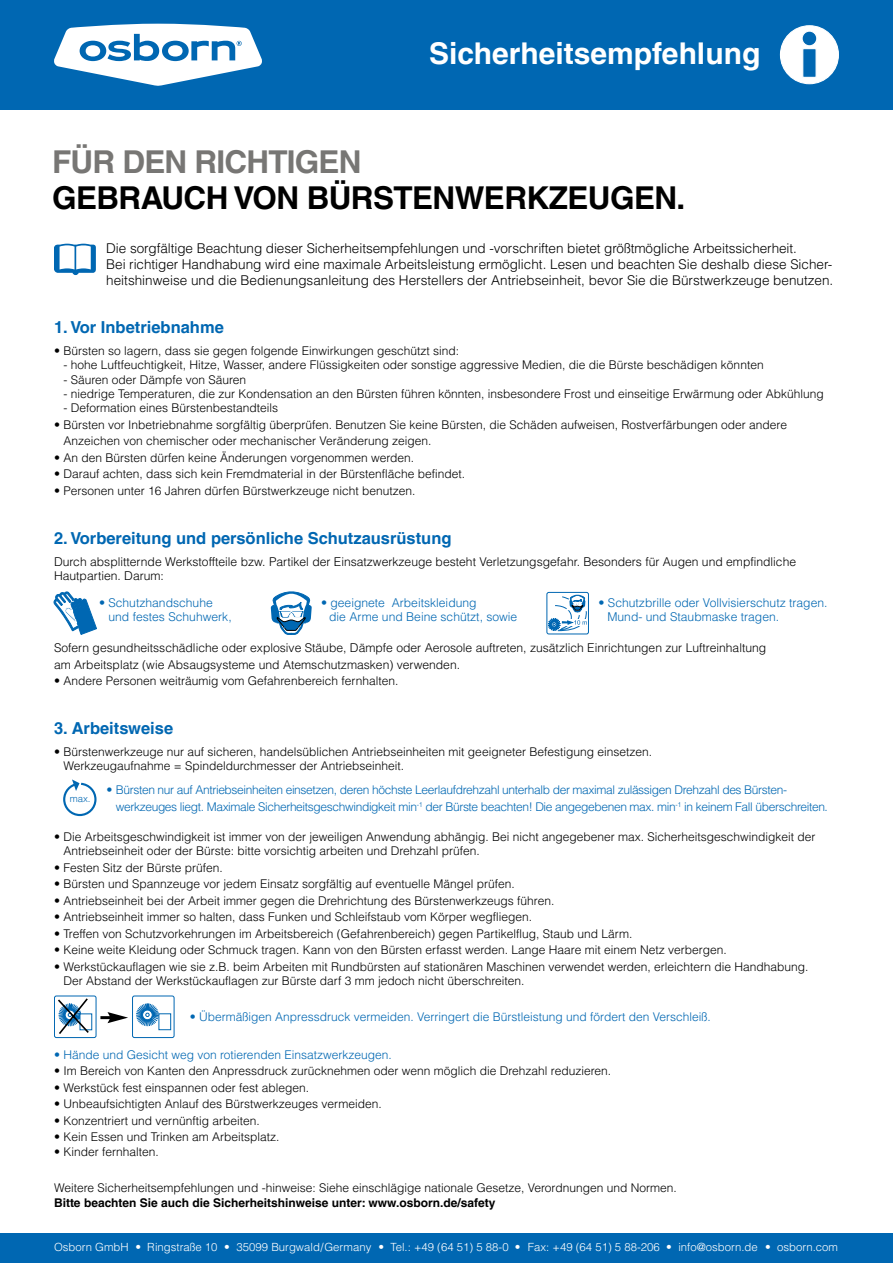
<style>
.page{position:relative;width:893px;height:1263px;background:#fff}
.page>*{position:absolute;margin:0;border:0;box-sizing:border-box;transform-origin:0 0}
.t1{font:700 31.5px "Helvetica LT Pro";letter-spacing:-.02em;color:#000}
.t2{font:700 31.5px "Helvetica LT Pro";letter-spacing:-.025em;color:#777674}
.t3{font:700 30px "Helvetica LT Pro";color:#fff}
.t4{font:700 16.5px "Helvetica LT Pro";color:#0067b2}
.t5{font:300 13.5px/16.2px "Helvetica LT Pro";color:#000}
.t6{font:300 12.15px/14.5px "Helvetica LT Pro";color:#000}
.t7{font:300 12.15px "Helvetica LT Pro";color:#0067b2}
.t8{font:300 12px/14.4px "Helvetica LT Pro";color:#000}
.t9{font:300 12px/16.5px "Helvetica LT Pro";letter-spacing:-.03em;color:#0067b2}
.t10{font:300 12px "Helvetica LT Pro";color:#0067b2}
.t11{font:700 12px "Helvetica LT Pro";color:#000}
.t12{font:300 11.25px "Helvetica LT Pro";color:#fff}
.t13{font:300 9.6px "Helvetica LT Pro";color:#0067b2}
</style>
<div class="page">
<div style="left:0;top:1233px;width:893px;height:30px;background:#0067b2"></div>
<div style="left:0;top:0;width:893px;height:109px;background:#0067b2"></div>
<svg style="left:779px;top:25px;width:60px;height:60px"></svg>
<svg style="left:54px;top:24px;width:208px;height:62px"></svg>
<div style="left:86px;top:45px;width:14px;height:12px;background:#fff;border-radius:50%"></div>
<svg style="left:54px;top:244px;width:42px;height:31px"></svg>
<div style="left:54px;top:995px;width:43px;height:43px;border:1px solid #0067b2;border-radius:2px"></div>
<svg style="left:56px;top:996px;width:35px;height:38px"></svg>
<svg style="left:136px;top:1003px;width:23px;height:24px"></svg>
<div style="left:132px;top:995px;width:43px;height:43px;border:1px solid #0067b2;border-radius:2px"></div>
<div style="left:159px;top:1013px;width:12px;height:17px;border:1px solid #0067b2"></div>
<svg style="left:100px;top:1012px;width:28px;height:11px"></svg>
<svg style="left:63px;top:779px;width:34px;height:38px"></svg>
<div style="left:546px;top:592px;width:43px;height:42px;border:1px solid #0067b2;border-radius:2px"></div>
<svg style="left:53px;top:591px;width:44px;height:44px"></svg>
<svg style="left:271px;top:592px;width:41px;height:42px"></svg>
<svg style="left:547px;top:594px;width:42px;height:37px"></svg>
<h2 class="t3" style="left:429px;top:35px;width:333px">Sicherheitsempfehlung</h2>
<h1 class="t2" style="left:52px;top:143px;width:311px">FÜR DEN RICHTIGEN</h1>
<h1 class="t1" style="left:52px;top:179px;width:635px">GEBRAUCH VON BÜRSTENWERKZEUGEN.</h1>
<p class="t5" style="left:106px;top:240px;width:728px">Die sorgfältige Beachtung dieser Sicherheitsempfehlungen und -vorschriften bietet größtmögliche Arbeitssicherheit.<br>Bei richtiger Handhabung wird eine maximale Arbeitsleistung ermöglicht. Lesen und beachten Sie deshalb diese Sicher&shy;heitshinweise und die Bedienungsanleitung des Herstellers der Antriebseinheit, bevor Sie die Bürstwerkzeuge benutzen.</p>
<h3 class="t4" style="left:54px;top:317px;width:171px">1. Vor Inbetriebnahme</h3>
<p class="t8" style="left:54px;top:343px;width:407px">• Bürsten so lagern, dass sie gegen folgende Einwirkungen geschützt sind:</p>
<p class="t8" style="left:63px;top:358px;width:702px">- hohe Luftfeuchtigkeit, Hitze, Wasser, andere Flüssigkeiten oder sonstige aggressive Medien, die die Bürste beschädigen könnten</p>
<p class="t8" style="left:63px;top:372px;width:184px">- Säuren oder Dämpfe von Säuren</p>
<p class="t8" style="left:63px;top:386px;width:762px">- niedrige Temperaturen, die zur Kondensation an den Bürsten führen könnten, insbesondere Frost und einseitige Erwärmung oder Abkühlung</p>
<p class="t8" style="left:63px;top:401px;width:216px">- Deformation eines Bürstenbestandteils</p>
<p class="t8" style="left:63px;top:416px;width:725px;line-height:16.5px;text-indent:-9px">• Bürsten vor Inbetriebnahme sorgfältig überprüfen. Benutzen Sie keine Bürsten, die Schäden aufweisen, Rostverfärbungen oder andere<br>Anzeichen von chemischer oder mechanischer Veränderung zeigen.</p>
<p class="t8" style="left:54px;top:450px;width:362px">• An den Bürsten dürfen keine Änderungen vorgenommen werden.</p>
<p class="t8" style="left:54px;top:467px;width:413px">• Darauf achten, dass sich kein Fremdmaterial in der Bürstenfläche befindet.</p>
<p class="t8" style="left:54px;top:483px;width:363px">• Personen unter 16 Jahren dürfen Bürstwerkzeuge nicht benutzen.</p>
<h3 class="t4" style="left:54px;top:528px;width:399px">2. Vorbereitung und persönliche Schutzausrüstung</h3>
<p class="t6" style="left:54px;top:554px;width:744px">Durch absplitternde Werkstoffteile bzw. Partikel der Einsatzwerkzeuge besteht Verletzungsgefahr. Besonders für Augen und empfindliche<br>Hautpartien. Darum:</p>
<p class="t7" style="left:99px;top:595px;width:115px">• Schutzhandschuhe</p>
<p class="t7" style="left:321px;top:595px;width:157px">• geeignete Arbeitskleidung</p>
<p class="t7" style="left:599px;top:595px;width:230px">• Schutzbrille oder Vollvisierschutz tragen.</p>
<p class="t7" style="left:108px;top:609px;width:125px">und festes Schuhwerk,</p>
<p class="t7" style="left:329px;top:609px;width:190px">die Arme und Beine schützt, sowie</p>
<p class="t7" style="left:607px;top:609px;width:173px">Mund- und Staubmaske tragen.</p>
<p class="t6" style="left:54px;top:639px;width:714px;line-height:16.6px">Sofern gesundheitsschädliche oder explosive Stäube, Dämpfe oder Aerosole auftreten, zusätzlich Einrichtungen zur Luftreinhaltung am Arbeitsplatz (wie Absaugsysteme und Atemschutzmasken) verwenden.</p>
<p class="t8" style="left:54px;top:674px;width:346px">• Andere Personen weiträumig vom Gefahrenbereich fernhalten.</p>
<h3 class="t4" style="left:54px;top:718px;width:121px">3. Arbeitsweise</h3>
<p class="t8" style="left:63px;top:744px;width:590px;text-indent:-9px">• Bürstenwerkzeuge nur auf sicheren, handelsüblichen Antriebseinheiten mit geeigneter Befestigung einsetzen.<br>Werkzeugaufnahme = Spindeldurchmesser der Antriebseinheit.</p>
<p class="t9" style="left:116px;top:782px;width:714px;text-indent:-9px">• Bürsten nur auf Antriebseinheiten einsetzen, deren höchste Leerlaufdrehzahl unterhalb der maximal zulässigen Drehzahl des Bürsten&shy;werkzeuges liegt. Maximale Sicherheitsgeschwindigkeit min<sup>-1</sup> der Bürste beachten! Die angegebenen max. min<sup>-1</sup> in keinem Fall überschreiten.</p>
<p class="t8" style="left:63px;top:829px;width:754px;text-indent:-9px">• Die Arbeitsgeschwindigkeit ist immer von der jeweiligen Anwendung abhängig. Bei nicht angegebener max. Sicherheitsgeschwindigkeit der<br>Antriebseinheit oder der Bürste: bitte vorsichtig arbeiten und Drehzahl prüfen.</p>
<p class="t8" style="left:54px;top:860px;width:170px">• Festen Sitz der Bürste prüfen.</p>
<p class="t8" style="left:54px;top:877px;width:462px">• Bürsten und Spannzeuge vor jedem Einsatz sorgfältig auf eventuelle Mängel prüfen.</p>
<p class="t8" style="left:54px;top:893px;width:502px">• Antriebseinheit bei der Arbeit immer gegen die Drehrichtung des Bürstenwerkzeugs führen.</p>
<p class="t8" style="left:54px;top:910px;width:480px">• Antriebseinheit immer so halten, dass Funken und Schleifstaub vom Körper wegfliegen.</p>
<p class="t8" style="left:54px;top:926px;width:580px">• Treffen von Schutzvorkehrungen im Arbeitsbereich (Gefahrenbereich) gegen Partikelflug, Staub und Lärm.</p>
<p class="t8" style="left:54px;top:943px;width:674px">• Keine weite Kleidung oder Schmuck tragen. Kann von den Bürsten erfasst werden. Lange Haare mit einem Netz verbergen.</p>
<p class="t8" style="left:63px;top:959px;width:747px;text-indent:-9px">• Werkstückauflagen wie sie z.B. beim Arbeiten mit Rundbürsten auf stationären Maschinen verwendet werden, erleichtern die Handhabung.<br>Der Abstand der Werkstückauflagen zur Bürste darf 3 mm jedoch nicht überschreiten.</p>
<p class="t10" style="left:190px;top:1009px;width:523px">• Übermäßigen Anpressdruck vermeiden. Verringert die Bürstleistung und fördert den Verschleiß.</p>
<p class="t10" style="left:54px;top:1047px;width:339px">• Hände und Gesicht weg von rotierenden Einsatzwerkzeugen.</p>
<p class="t8" style="left:54px;top:1064px;width:559px">• Im Bereich von Kanten den Anpressdruck zurücknehmen oder wenn möglich die Drehzahl reduzieren.</p>
<p class="t8" style="left:54px;top:1080px;width:257px">• Werkstück fest einspannen oder fest ablegen.</p>
<p class="t8" style="left:54px;top:1097px;width:329px">• Unbeaufsichtigten Anlauf des Bürstwerkzeuges vermeiden.</p>
<p class="t8" style="left:54px;top:1113px;width:207px">• Konzentriert und vernünftig arbeiten.</p>
<p class="t8" style="left:54px;top:1130px;width:227px">• Kein Essen und Trinken am Arbeitsplatz.</p>
<p class="t8" style="left:54px;top:1144px;width:106px">• Kinder fernhalten.</p>
<p class="t13" style="left:70px;top:793px;width:22px">max.</p>
<p class="t8" style="left:54px;top:1180px;width:624px">Weitere Sicherheitsempfehlungen und -hinweise: Siehe einschlägige nationale Gesetze, Verordnungen und Normen.</p>
<p class="t11" style="left:54px;top:1195px;width:443px">Bitte beachten Sie auch die Sicherheitshinweise unter: www.osborn.de/safety</p>
<p class="t12" style="left:54px;top:1240px;width:785px">Osborn GmbH • Ringstraße 10 • 35099 Burgwald/Germany • Tel.: +49 (64 51) 5 88-0 • Fax: +49 (64 51) 5 88-206 • info@osborn.de • osborn.com</p>
</div>
